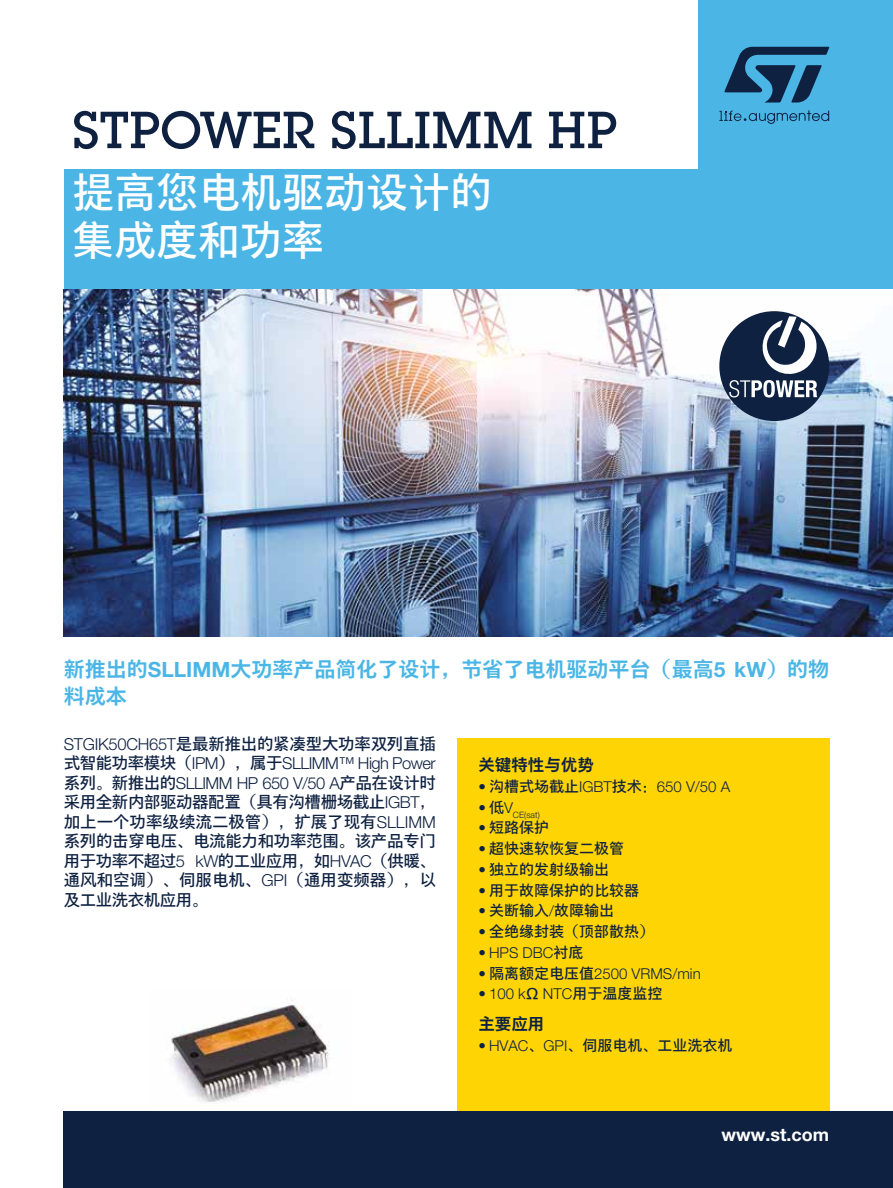
<style>
.page{position:relative;width:893px;height:1188px;background:#fff}
.page>*{position:absolute;margin:0;border:0;box-sizing:border-box;transform-origin:0 0}
.t1{font:500 51px "Lubalin Graph Std";color:#0e2141}
.t2{font:42px/48px "M Xiang He Hei SC Pro";color:#fff}
.t3{font:700 21px/27px "M Xiang He Hei SC Pro";color:#4bb6e6}
.t4{font:700 18px "Helvetica Neue";color:#fff}
.t5{font:16.5px/19.5px "M Xiang He Hei SC Pro";letter-spacing:-.02em;color:#0e2141;text-align:justify}
.t6{font:300 16.5px/19.5px "Helvetica Neue";letter-spacing:-.03em;color:#0e2141}
.t7{font:700 16.5px "M Xiang He Hei SC Pro";color:#0e2141}
.t8{font:15px "M Xiang He Hei SC Pro";color:#0e2141}
.t9{font:300 15px "Helvetica Neue";color:#0e2141}
.t10{font:300 8.7px "Helvetica Neue";color:#0e2141}
.s1{font-family:"Helvetica Neue"}
.s2{font-family:"Helvetica Neue";font-weight:300}
.s3{font-family:"M Xiang He Hei SC Pro";font-weight:400}
</style>
<div class="page">
<div style="left:698px;top:0;width:195px;height:298px;background:#4bb6e6"></div>
<div style="left:64px;top:169px;width:829px;height:129px;background:#4bb6e6"></div>
<svg style="left:724px;top:47px;width:105px;height:56px"></svg>
<svg style="left:719px;top:110px;width:110px;height:14px"></svg>
<img style="left:64px;top:290px;width:829px;height:347px">
<div style="left:719px;top:311px;width:110px;height:110px;background:#0e2141;border-radius:50%"></div>
<svg style="left:729px;top:316px;width:88px;height:82px"></svg>
<img style="left:171px;top:1000px;width:158px;height:102px">
<div style="left:457px;top:738px;width:372px;height:426px;background:#ffd405"></div>
<div style="left:64px;top:1111px;width:829px;height:77px;background:#0e2141"></div>
<h1 class="t1" style="left:72px;top:98px;width:546px">STPOWER SLLIMM HP</h1>
<h2 class="t2" style="left:72px;top:169px;width:421px">提高您电机驱动设计的集成度和功率</h2>
<p class="t3" style="left:64px;top:656px;width:767px">新推出的<span class="s1">SLLIMM</span>大功率产品简化了设计，节省了电机驱动平台（最高<span class="s1">5 kW</span>）的物料成本</p>
<p class="t5" style="left:64px;top:734px;width:374px"><span class="s2">STGIK50CH65T</span>是最新推出的紧凑型大功率双列直插</p>
<p class="t6" style="left:64px;top:753px;width:374px"><span class="s3">式智能功率模块（</span>IPM<span class="s3">），属于</span>SLLIMM™ High Power<span class="s3">系列。新推出的</span>SLLIMM HP 650 V/50 A<span class="s3">产品在设计时</span></p>
<p class="t5" style="left:64px;top:793px;width:374px">采用全新内部驱动器配置（具有沟槽栅场截止<span class="s2">IGBT</span>，加上一个功率级续流二极管），扩展了现有<span class="s2">SLLIMM</span>系列的击穿电压、电流能力和功率范围。该产品专门用于功率不超过<span class="s2">5 kW</span>的工业应用，如<span class="s2">HVAC</span>（供暖、通风和空调）、伺服电机、<span class="s2">GPI</span>（通用变频器），以及工业洗衣机应用。</p>
<p class="t7" style="left:478px;top:755px;width:117px">关键特性与优势</p>
<p class="t9" style="left:478px;top:777px;width:253px">• <span class="s3">沟槽式场截止</span>IGBT<span class="s3">技术：</span>650 V/50 A</p>
<p class="t10" style="left:478px;top:809px;width:63px"><sup>•</sup> <sup>低</sup><sup>V</sup>CE(sat)</p>
<p class="t8" style="left:478px;top:818px;width:72px"><span class="s2">•</span> 短路保护</p>
<p class="t8" style="left:478px;top:839px;width:147px"><span class="s2">•</span> 超快速软恢复二极管</p>
<p class="t8" style="left:478px;top:860px;width:132px"><span class="s2">•</span> 独立的发射级输出</p>
<p class="t8" style="left:478px;top:881px;width:162px"><span class="s2">•</span> 用于故障保护的比较器</p>
<p class="t8" style="left:478px;top:901px;width:137px"><span class="s2">•</span> 关断输入<span class="s2">/</span>故障输出</p>
<p class="t8" style="left:478px;top:922px;width:177px"><span class="s2">•</span> 全绝缘封装（顶部散热）</p>
<p class="t9" style="left:478px;top:943px;width:107px">• HPS DBC<span class="s3">衬底</span></p>
<p class="t9" style="left:478px;top:964px;width:224px">• <span class="s3">隔离额定电压值</span>2500 VRMS/min</p>
<p class="t9" style="left:478px;top:985px;width:185px">• 100 k<span class="s3">Ω</span> NTC<span class="s3">用于温度监控</span></p>
<p class="t7" style="left:478px;top:1014px;width:67px">主要应用</p>
<p class="t8" style="left:478px;top:1036px;width:255px"><span class="s2">• HVAC</span>、<span class="s2">GPI</span>、伺服电机、工业洗衣机</p>
<p class="t4" style="left:722px;top:1124px;width:109px">www.st.com</p>
</div>
